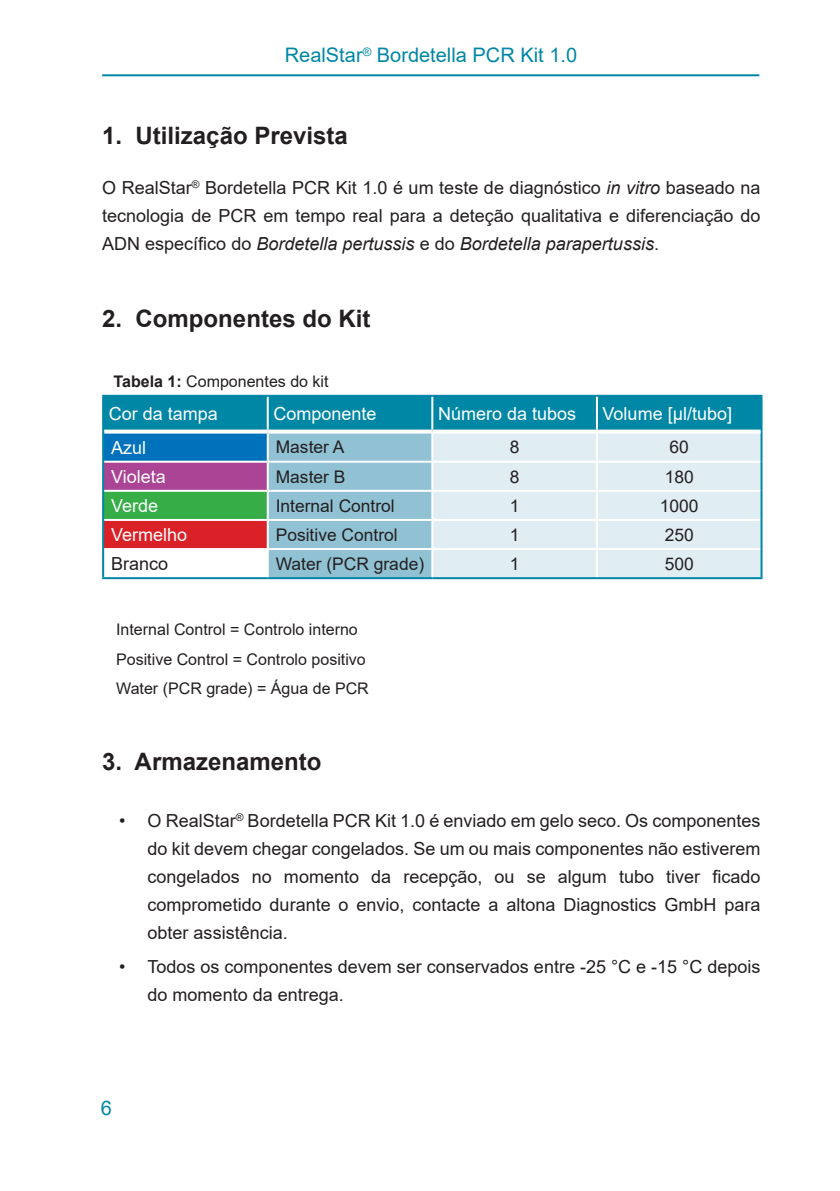
<style>
.page{position:relative;width:840px;height:1191px;background:#fff}
.page>*{position:absolute;margin:0;border:0;box-sizing:border-box;transform-origin:0 0}
.Level_1{font:700 24px "Arial";color:#231f20}
.Seitenkopf{font:20px "Arial";color:#0087a6}
.Mengentext{font:18px/28px "Arial";color:#231f20;text-align:justify}
.Component_name_white{font:18px "Arial";color:#fff}
.Component_name_black{font:18px "Arial";color:#231f20}
.Daten{font:17.4px "Arial";color:#231f20}
.Fussnote{font:16px "Arial";color:#231f20}
.Titel{font:16px "Arial";color:#231f20}
.s1{font-style:italic}
.s2{font-weight:700}
</style>
<div class="page">
<hr style="left:102px;top:74px;width:657px;height:2px;background:#0087a6">
<svg style="left:104px;top:397px;width:656px;height:180px;background:#45a1be"></svg>
<div style="left:433px;top:433px;width:327px;height:144px;background:#e0edf3"></div>
<div style="left:103px;top:462px;width:164px;height:29px;background:#ab4494"></div>
<div style="left:103px;top:491px;width:164px;height:29px;background:#36ad47"></div>
<div style="left:103px;top:520px;width:164px;height:29px;background:#da2128"></div>
<div style="left:103px;top:549px;width:164px;height:29px;background:#fff"></div>
<hr style="left:431px;top:433px;width:2px;height:28px;background:#fff">
<hr style="left:595px;top:433px;width:2px;height:28px;background:#fff">
<hr style="left:267px;top:461px;width:165px;height:2px;background:#fff">
<hr style="left:432px;top:461px;width:164px;height:2px;background:#fff">
<hr style="left:431px;top:463px;width:2px;height:27px;background:#fff">
<hr style="left:596px;top:461px;width:164px;height:2px;background:#fff">
<hr style="left:595px;top:463px;width:2px;height:27px;background:#fff">
<hr style="left:267px;top:490px;width:165px;height:2px;background:#fff">
<hr style="left:432px;top:490px;width:164px;height:2px;background:#fff">
<hr style="left:431px;top:492px;width:2px;height:27px;background:#fff">
<hr style="left:596px;top:490px;width:164px;height:2px;background:#fff">
<hr style="left:595px;top:492px;width:2px;height:27px;background:#fff">
<hr style="left:267px;top:519px;width:165px;height:2px;background:#fff">
<hr style="left:432px;top:519px;width:164px;height:2px;background:#fff">
<hr style="left:431px;top:521px;width:2px;height:27px;background:#fff">
<hr style="left:596px;top:519px;width:164px;height:2px;background:#fff">
<hr style="left:595px;top:521px;width:2px;height:27px;background:#fff">
<hr style="left:267px;top:548px;width:165px;height:2px;background:#fff">
<hr style="left:432px;top:548px;width:164px;height:2px;background:#fff">
<hr style="left:431px;top:550px;width:2px;height:27px;background:#fff">
<hr style="left:596px;top:548px;width:164px;height:2px;background:#fff">
<hr style="left:595px;top:550px;width:2px;height:27px;background:#fff">
<hr style="left:760px;top:431px;width:2px;height:31px;background:#0087a6">
<hr style="left:760px;top:462px;width:2px;height:29px;background:#0087a6">
<hr style="left:760px;top:491px;width:2px;height:29px;background:#0087a6">
<hr style="left:760px;top:520px;width:2px;height:29px;background:#0087a6">
<hr style="left:760px;top:549px;width:2px;height:28px;background:#0087a6">
<hr style="left:267px;top:577px;width:165px;height:2px;background:#0087a6">
<hr style="left:432px;top:577px;width:164px;height:2px;background:#0087a6">
<hr style="left:596px;top:577px;width:166px;height:2px;background:#0087a6">
<hr style="left:102px;top:395px;width:165px;height:2px;background:#0087a6">
<hr style="left:102px;top:397px;width:2px;height:34px;background:#0087a6">
<svg style="left:104px;top:429px;width:163px;height:4px"></svg>
<hr style="left:267px;top:395px;width:165px;height:2px;background:#0087a6">
<hr style="left:266px;top:397px;width:2px;height:32px;background:#fff">
<svg style="left:267px;top:429px;width:165px;height:4px"></svg>
<hr style="left:432px;top:395px;width:164px;height:2px;background:#0087a6">
<hr style="left:431px;top:397px;width:2px;height:32px;background:#fff">
<svg style="left:432px;top:429px;width:164px;height:4px"></svg>
<hr style="left:596px;top:395px;width:166px;height:2px;background:#0087a6">
<hr style="left:760px;top:397px;width:2px;height:34px;background:#0087a6">
<hr style="left:595px;top:397px;width:2px;height:32px;background:#fff">
<svg style="left:596px;top:429px;width:164px;height:4px"></svg>
<hr style="left:102px;top:431px;width:2px;height:31px;background:#0087a6">
<hr style="left:266px;top:433px;width:2px;height:28px;background:#fff">
<hr style="left:104px;top:461px;width:163px;height:2px;background:#fff">
<hr style="left:266px;top:463px;width:2px;height:27px;background:#fff">
<hr style="left:102px;top:462px;width:2px;height:29px;background:#0087a6">
<hr style="left:104px;top:490px;width:163px;height:2px;background:#fff">
<hr style="left:266px;top:492px;width:2px;height:27px;background:#fff">
<hr style="left:102px;top:491px;width:2px;height:29px;background:#0087a6">
<hr style="left:104px;top:519px;width:163px;height:2px;background:#fff">
<hr style="left:266px;top:521px;width:2px;height:27px;background:#fff">
<hr style="left:102px;top:520px;width:2px;height:29px;background:#0087a6">
<hr style="left:104px;top:548px;width:163px;height:2px;background:#fff">
<hr style="left:266px;top:550px;width:2px;height:27px;background:#fff">
<hr style="left:102px;top:549px;width:2px;height:28px;background:#0087a6">
<hr style="left:102px;top:577px;width:165px;height:2px;background:#0087a6">
<p class="Seitenkopf" style="left:284px;top:41px;width:294px">RealStar<sup>®</sup> Bordetella PCR Kit 1.0</p>
<p class="Level_1" style="left:102px;top:118px;width:247px">1. Utilização Prevista</p>
<p class="Mengentext" style="left:102px;top:174px;width:659px">O RealStar<sup>®</sup> Bordetella PCR Kit 1.0 é um teste de diagnóstico <span class="s1">in vitro</span> baseado na tecnologia de PCR em tempo real para a deteção qualitativa e diferenciação do ADN específico do <span class="s1">Bordetella pertussis</span> e do <span class="s1">Bordetella parapertussis</span>.</p>
<p class="Level_1" style="left:102px;top:302px;width:270px">2. Componentes do Kit</p>
<p class="Titel" style="left:113px;top:370px;width:216px"><span class="s2">Tabela 1:</span> Componentes do kit</p>
<p class="Component_name_white" style="left:109px;top:401px;width:111px">Cor da tampa</p>
<p class="Component_name_white" style="left:273px;top:401px;width:105px">Componente</p>
<p class="Component_name_white" style="left:438px;top:401px;width:140px">Número da tubos</p>
<p class="Component_name_white" style="left:602px;top:401px;width:131px">Volume [µl/tubo]</p>
<p class="Component_name_white" style="left:111px;top:435px;width:37px">Azul</p>
<p class="Daten" style="left:275px;top:435px;width:70px">Master A</p>
<p class="Daten" style="left:509px;top:435px;width:11px">8</p>
<p class="Daten" style="left:669px;top:435px;width:21px">60</p>
<p class="Component_name_white" style="left:111px;top:464px;width:56px">Violeta</p>
<p class="Daten" style="left:275px;top:464px;width:71px">Master B</p>
<p class="Daten" style="left:509px;top:464px;width:11px">8</p>
<p class="Daten" style="left:664px;top:464px;width:31px">180</p>
<p class="Component_name_white" style="left:111px;top:493px;width:49px">Verde</p>
<p class="Daten" style="left:275px;top:493px;width:120px">Internal Control</p>
<p class="Daten" style="left:509px;top:493px;width:11px">1</p>
<p class="Daten" style="left:659px;top:493px;width:40px">1000</p>
<p class="Component_name_white" style="left:111px;top:522px;width:78px">Vermelho</p>
<p class="Daten" style="left:275px;top:523px;width:123px">Positive Control</p>
<p class="Daten" style="left:509px;top:523px;width:11px">1</p>
<p class="Daten" style="left:664px;top:523px;width:31px">250</p>
<p class="Component_name_black" style="left:111px;top:551px;width:59px">Branco</p>
<p class="Daten" style="left:275px;top:552px;width:150px">Water (PCR grade)</p>
<p class="Daten" style="left:509px;top:552px;width:11px">1</p>
<p class="Daten" style="left:664px;top:552px;width:31px">500</p>
<p class="Fussnote" style="left:116px;top:618px;width:243px">Internal Control = Controlo interno</p>
<p class="Fussnote" style="left:116px;top:648px;width:251px">Positive Control = Controlo positivo</p>
<p class="Fussnote" style="left:116px;top:677px;width:254px">Water (PCR grade) = Água de PCR</p>
<p class="Level_1" style="left:102px;top:745px;width:221px">3. Armazenamento</p>
<p class="Mengentext" style="left:147px;top:806px;width:614px;text-indent:-28px">• O RealStar<sup>®</sup> Bordetella PCR Kit 1.0 é enviado em gelo seco. Os componentes do kit devem chegar congelados. Se um ou mais componentes não estiverem congelados no momento da recepção, ou se algum tubo tiver ficado comprometido durante o envio, contacte a altona Diagnostics GmbH para obter assistência.</p>
<p class="Mengentext" style="left:147px;top:952px;width:614px;text-indent:-28px">• Todos os componentes devem ser conservados entre -25 °C e -15 °C depois do momento da entrega.</p>
<p class="Seitenkopf" style="left:101px;top:1094px;width:13px">6</p>
</div>
